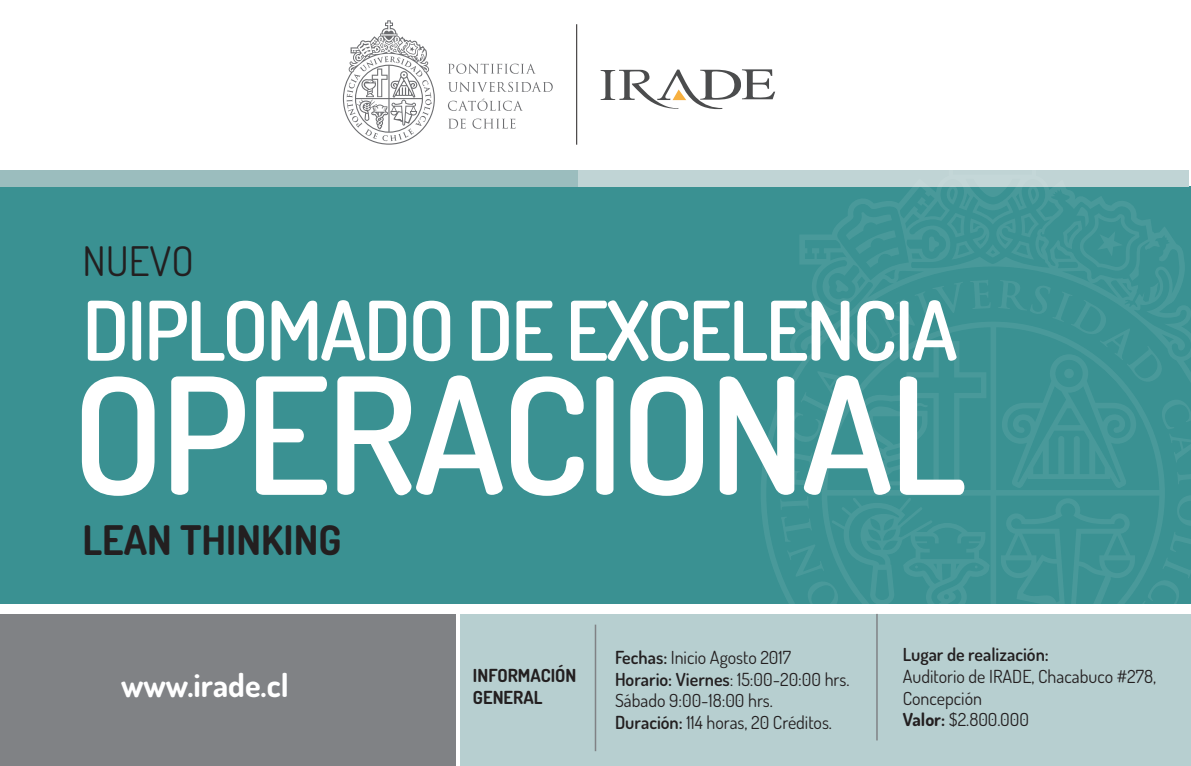
<style>
.page{position:relative;width:1191px;height:766px;background:#fff}
.page>*{position:absolute;margin:0;border:0;box-sizing:border-box;transform-origin:0 0}
.t1{font:600 161.85px "Dosis";letter-spacing:-.02em;color:#fff}
.t2{font:600 82.05px "Dosis";letter-spacing:-.03em;color:#fff}
.t3{font:700 40.8px "Dosis";color:#231f20}
.t4{font:40.8px "Dosis";color:#231f20}
.t5{font:700 32.25px "Dosis";color:#fff}
.t6{font:18px/21.6px "Dosis";color:#231f20}
.t7{font:600 18px "Dosis";color:#231f20}
.t8{font:700 18px "Dosis";color:#231f20}
.s1{font-weight:600}
.s2{font-weight:700}
</style>
<div class="page">
<svg style="left:448px;top:64px;width:88px;height:10px"></svg>
<svg style="left:448px;top:82px;width:105px;height:10px"></svg>
<svg style="left:448px;top:98px;width:75px;height:13px"></svg>
<svg style="left:448px;top:119px;width:18px;height:10px"></svg>
<svg style="left:472px;top:118px;width:43px;height:11px"></svg>
<svg style="left:343px;top:20px;width:92px;height:125px"></svg>
<svg style="left:600px;top:69px;width:175px;height:40px"></svg>
<hr style="left:576px;top:24px;width:1px;height:121px;background:#231f20">
<div style="left:0;top:186px;width:1191px;height:418px;background:#3a9192"></div>
<div style="left:0;top:170px;width:577px;height:16px;background:#9bbdbe"></div>
<div style="left:578px;top:170px;width:610px;height:16px;background:#c0d4d5"></div>
<svg style="left:760px;top:98px;width:429px;height:486px"></svg>
<svg style="left:821px;top:321px;width:343px;height:283px;fill:#49999a"></svg>
<svg style="left:780px;top:279px;width:210px;height:209px"></svg>
<svg style="left:998px;top:280px;width:193px;height:208px"></svg>
<svg style="left:1000px;top:494px;width:191px;height:110px"></svg>
<svg style="left:780px;top:496px;width:209px;height:108px"></svg>
<div style="left:0;top:614px;width:455px;height:151px;background:#808285"></div>
<div style="left:460px;top:614px;width:731px;height:151px;background:#b7cfd0"></div>
<hr style="left:876px;top:613px;width:1px;height:127px;background:#808285">
<hr style="left:595px;top:624px;width:1px;height:127px;background:#808285">
<p class="t4" style="left:82px;top:234px;width:113px">NUEVO</p>
<p class="t2" style="left:82px;top:277px;width:876px">DIPLOMADO DE EXCELENCIA</p>
<p class="t1" style="left:72px;top:330px;width:895px">OPERACIONAL</p>
<p class="t3" style="left:82px;top:513px;width:261px">LEAN THINKING</p>
<p class="t5" style="left:121px;top:664px;width:169px">www.irade.cl</p>
<p class="t8" style="left:473px;top:664px;width:105px">INFORMACIÓN</p>
<p class="t8" style="left:473px;top:685px;width:71px">GENERAL</p>
<p class="t6" style="left:615px;top:646px;width:177px"><span class="s1">Fechas:</span> Inicio Agosto 2017</p>
<p class="t6" style="left:615px;top:667px;width:236px"><span class="s1">Horario: Viernes</span>: 15:00-20:00 hrs.</p>
<p class="t6" style="left:615px;top:689px;width:159px">Sábado 9:00-18:00 hrs.</p>
<p class="t6" style="left:615px;top:710px;width:218px"><span class="s1">Duración:</span> 114 horas, 20 Créditos.</p>
<p class="t7" style="left:902px;top:643px;width:148px">Lugar de realización:</p>
<p class="t6" style="left:902px;top:665px;width:255px">Auditorio de IRADE, Chacabuco #278,<br>Concepción</p>
<p class="t6" style="left:902px;top:708px;width:128px"><span class="s2">Valor:</span> $2.800.000</p>
</div>
